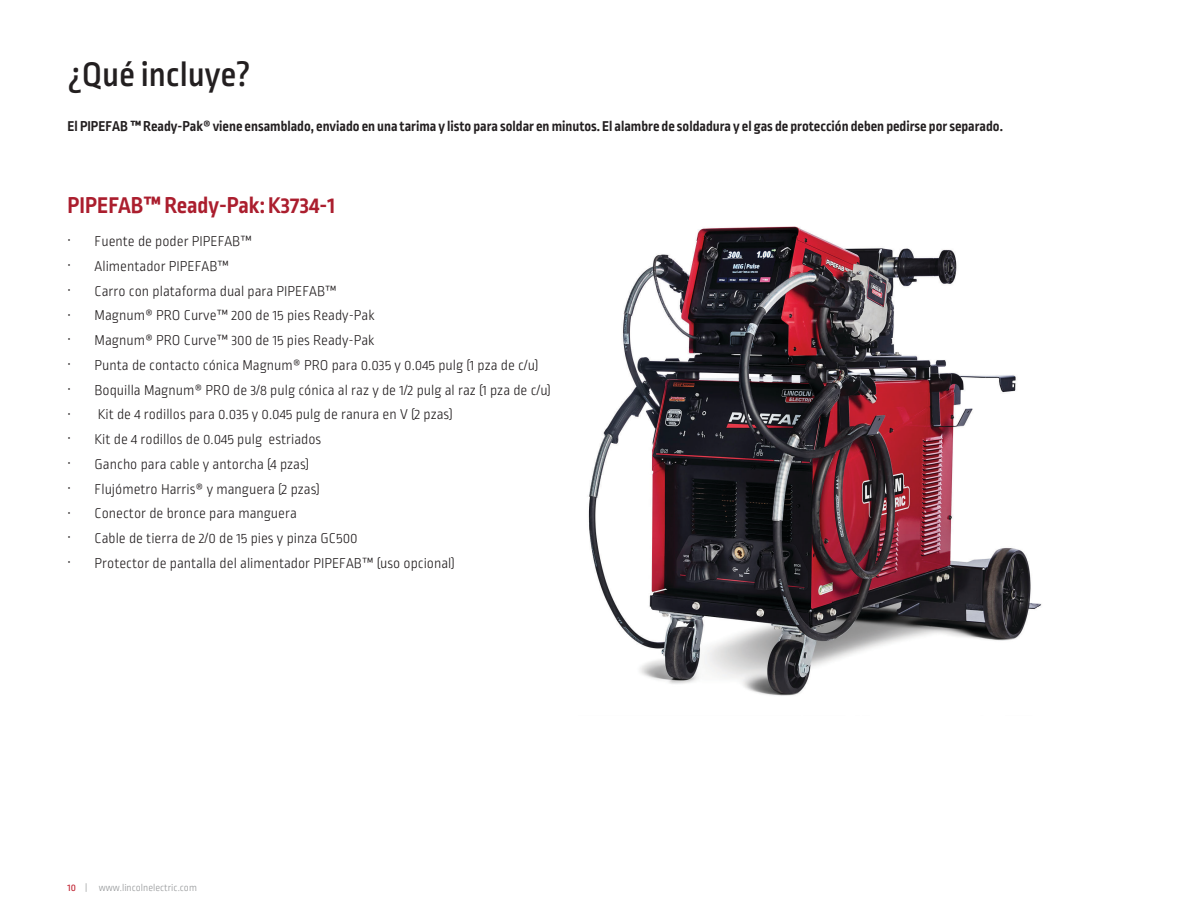
<style>
.page{position:relative;width:1188px;height:918px;background:#fff}
.page>*{position:absolute;margin:0;border:0;box-sizing:border-box;transform-origin:0 0}
.t1{font:500 36px "Ropa Sans Pro";color:#231f20}
.t2{font:700 24px "Ropa Sans Pro";color:#ab1e2e}
.t3{font:300 15px "Ropa Sans Pro";color:#231f20}
.t4{font:700 15px "Ropa Sans Pro";color:#231f20}
.t5{font:300 10.5px "Ropa Sans Pro";color:#949698}
.s1{font-weight:400;color:#bf1e2d}
</style>
<div class="page">
<img style="left:588px;top:226px;width:454px;height:470px">
<p class="t1" style="left:68px;top:54px;width:184px">¿Qué incluye?</p>
<p class="t4" style="left:68px;top:118px;width:937px">El PIPEFAB ™ Ready-Pak® viene ensamblado, enviado en una tarima y listo para soldar en minutos. El alambre de soldadura y el gas de protección deben pedirse por separado.</p>
<p class="t2" style="left:68px;top:191px;width:269px">PIPEFAB™ Ready-Pak: K3734-1</p>
<p class="t3" style="left:68px;top:233px;width:186px">• Fuente de poder PIPEFAB™</p>
<p class="t3" style="left:68px;top:258px;width:163px">• Alimentador PIPEFAB™</p>
<p class="t3" style="left:68px;top:283px;width:271px">• Carro con plataforma dual para PIPEFAB™</p>
<p class="t3" style="left:68px;top:308px;width:308px">• Magnum® PRO Curve™ 200 de 15 pies Ready-Pak</p>
<p class="t3" style="left:68px;top:332px;width:308px">• Magnum® PRO Curve™ 300 de 15 pies Ready-Pak</p>
<p class="t3" style="left:68px;top:357px;width:472px">• Punta de contacto cónica Magnum® PRO para 0.035 y 0.045 pulg (1 pza de c/u)</p>
<p class="t3" style="left:68px;top:382px;width:485px">• Boquilla Magnum® PRO de 3/8 pulg cónica al raz y de 1/2 pulg al raz (1 pza de c/u)</p>
<p class="t3" style="left:68px;top:407px;width:387px">• Kit de 4 rodillos para 0.035 y 0.045 pulg de ranura en V (2 pzas)</p>
<p class="t3" style="left:68px;top:431px;width:255px">• Kit de 4 rodillos de 0.045 pulg estriados</p>
<p class="t3" style="left:68px;top:456px;width:243px">• Gancho para cable y antorcha (4 pzas)</p>
<p class="t3" style="left:68px;top:481px;width:254px">• Flujómetro Harris® y manguera (2 pzas)</p>
<p class="t3" style="left:68px;top:506px;width:231px">• Conector de bronce para manguera</p>
<p class="t3" style="left:68px;top:530px;width:292px">• Cable de tierra de 2/0 de 15 pies y pinza GC500</p>
<p class="t3" style="left:68px;top:555px;width:389px">• Protector de pantalla del alimentador PIPEFAB™ (uso opcional)</p>
<p class="t5" style="left:68px;top:882px;width:131px"><span class="s1">10</span> | www.lincolnelectric.com</p>
</div>
